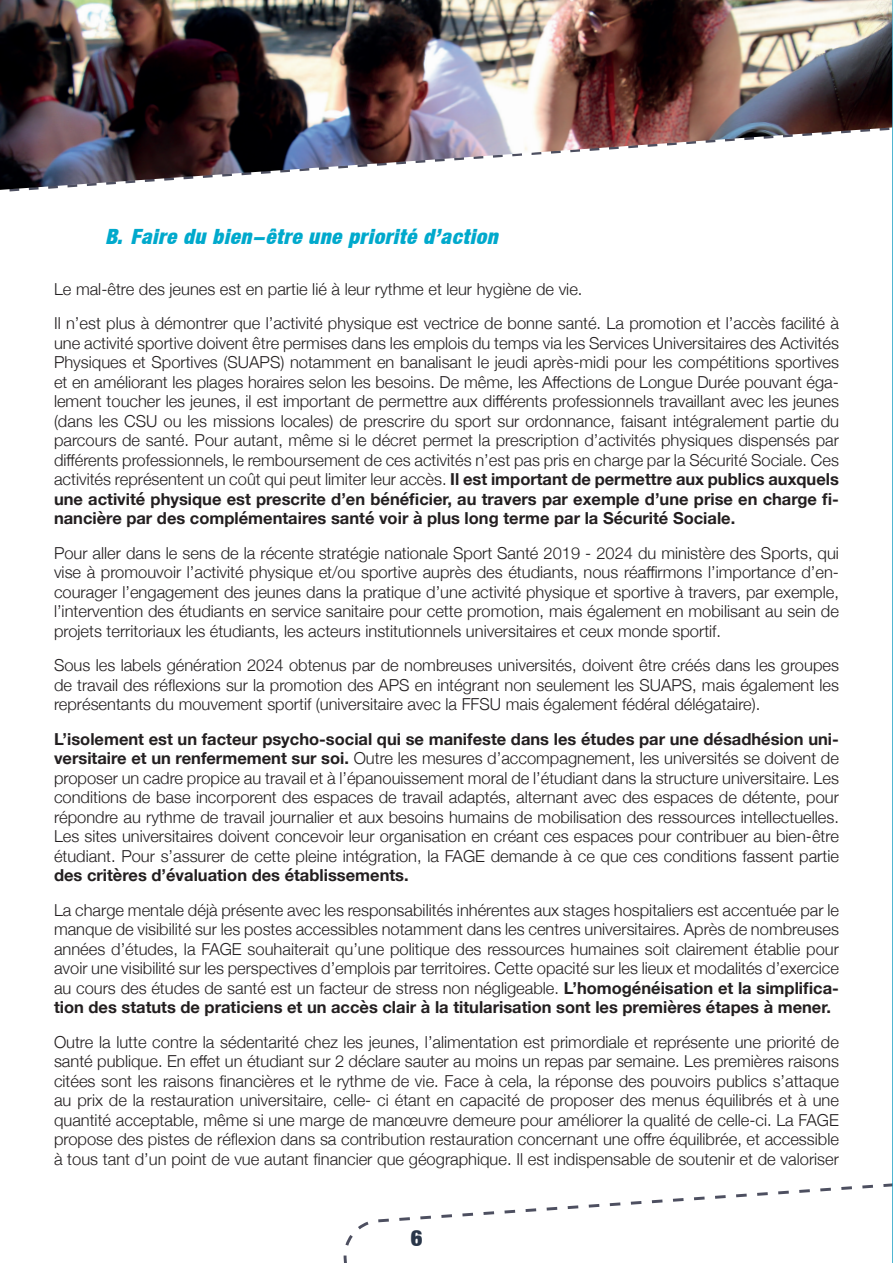
<style>
.page{position:relative;width:893px;height:1263px;background:#fff}
.page>*{position:absolute;margin:0;border:0;box-sizing:border-box;transform-origin:0 0}
.t1{font:900 condensed 22.5px "Helvetica Neue LT";color:#293649}
.t2{font:italic 900 condensed 21px "Helvetica Neue LT";letter-spacing:.03em;color:#00a9cc}
.t3{font:300 16.5px/19.5px "Helvetica Neue";color:#231f20;text-align:justify}
.t4{font:700 16.5px "Helvetica Neue";color:#231f20}
.s1{font-weight:700}
</style>
<div class="page">
<svg style="left:344px;top:1183px;width:548px;height:80px"></svg>
<hr style="left:892px;top:0;width:1px;height:1263px;background:#1a9fc3">
<img style="left:0;top:0;width:892px;height:190px">
<p class="t2" style="left:105px;top:223px;width:394px">B. Faire du bien-être une priorité d’action</p>
<p class="t3" style="left:54px;top:270px;width:786px;line-height:34.5px">Le mal-être des jeunes est en partie lié à leur rythme et leur hygiène de vie.<br>Il n’est plus à démontrer que l’activité physique est vectrice de bonne santé. La promotion et l’accès facilité à</p>
<p class="t3" style="left:54px;top:332px;width:786px">une activité sportive doivent être permises dans les emplois du temps via les Services Universitaires des Activités Physiques et Sportives (SUAPS) notamment en banalisant le jeudi après-midi pour les compétitions sportives et en améliorant les plages horaires selon les besoins. De même, les Affections de Longue Durée pouvant éga&shy;lement toucher les jeunes, il est important de permettre aux différents professionnels travaillant avec les jeunes (dans les CSU ou les missions locales) de prescrire du sport sur ordonnance, faisant intégralement partie du parcours de santé. Pour autant, même si le décret permet la prescription d’activités physiques dispensés par différents professionnels, le remboursement de ces activités n’est pas pris en charge par la Sécurité Sociale. Ces activités représentent un coût qui peut limiter leur accès. <span class="s1">Il est important de permettre aux publics auxquels une activité physique est prescrite d’en bénéficier, au travers par exemple d’une prise en charge fi&shy;nancière par des complémentaires santé voir à plus long terme par la Sécurité Sociale.</span></p>
<p class="t3" style="left:54px;top:542px;width:786px">Pour aller dans le sens de la récente stratégie nationale Sport Santé 2019 - 2024 du ministère des Sports, qui vise à promouvoir l’activité physique et/ou sportive auprès des étudiants, nous réaffirmons l’importance d’en&shy;courager l’engagement des jeunes dans la pratique d’une activité physique et sportive à travers, par exemple, l’intervention des étudiants en service sanitaire pour cette promotion, mais également en mobilisant au sein de projets territoriaux les étudiants, les acteurs institutionnels universitaires et ceux monde sportif.</p>
<p class="t3" style="left:54px;top:654px;width:786px">Sous les labels génération 2024 obtenus par de nombreuses universités, doivent être créés dans les groupes de travail des réflexions sur la promotion des APS en intégrant non seulement les SUAPS, mais également les représentants du mouvement sportif (universitaire avec la FFSU mais également fédéral délégataire).</p>
<p class="t3" style="left:54px;top:728px;width:786px"><span class="s1">L’isolement est un facteur psycho-social qui se manifeste dans les études par une désadhésion uni&shy;versitaire et un renfermement sur soi.</span> Outre les mesures d’accompagnement, les universités se doivent de proposer un cadre propice au travail et à l’épanouissement moral de l’étudiant dans la structure universitaire. Les conditions de base incorporent des espaces de travail adaptés, alternant avec des espaces de détente, pour répondre au rythme de travail journalier et aux besoins humains de mobilisation des ressources intellectuelles.<br>Les sites universitaires doivent concevoir leur organisation en créant ces espaces pour contribuer au bien-être étudiant. Pour s’assurer de cette pleine intégration, la FAGE demande à ce que ces conditions fassent partie</p>
<p class="t4" style="left:54px;top:862px;width:356px">des critères d’évaluation des établissements.</p>
<p class="t3" style="left:54px;top:899px;width:786px">La charge mentale déjà présente avec les responsabilités inhérentes aux stages hospitaliers est accentuée par le manque de visibilité sur les postes accessibles notamment dans les centres universitaires. Après de nombreuses années d’études, la FAGE souhaiterait qu’une politique des ressources humaines soit clairement établie pour avoir une visibilité sur les perspectives d’emplois par territoires. Cette opacité sur les lieux et modalités d’exercice au cours des études de santé est un facteur de stress non négligeable. <span class="s1">L’homogénéisation et la simplifica&shy;tion des statuts de praticiens et un accès clair à la titularisation sont les premières étapes à mener.</span></p>
<p class="t3" style="left:54px;top:1031px;width:786px">Outre la lutte contre la sédentarité chez les jeunes, l’alimentation est primordiale et représente une priorité de santé publique. En effet un étudiant sur 2 déclare sauter au moins un repas par semaine. Les premières raisons citées sont les raisons financières et le rythme de vie. Face à cela, la réponse des pouvoirs publics s’attaque au prix de la restauration universitaire, celle- ci étant en capacité de proposer des menus équilibrés et à une quantité acceptable, même si une marge de manœuvre demeure pour améliorer la qualité de celle-ci. La FAGE propose des pistes de réflexion dans sa contribution restauration concernant une offre équilibrée, et accessible à tous tant d’un point de vue autant financier que géographique. Il est indispensable de soutenir et de valoriser</p>
<h1 class="t1" style="left:411px;top:1224px;width:13px">6</h1>
</div>
